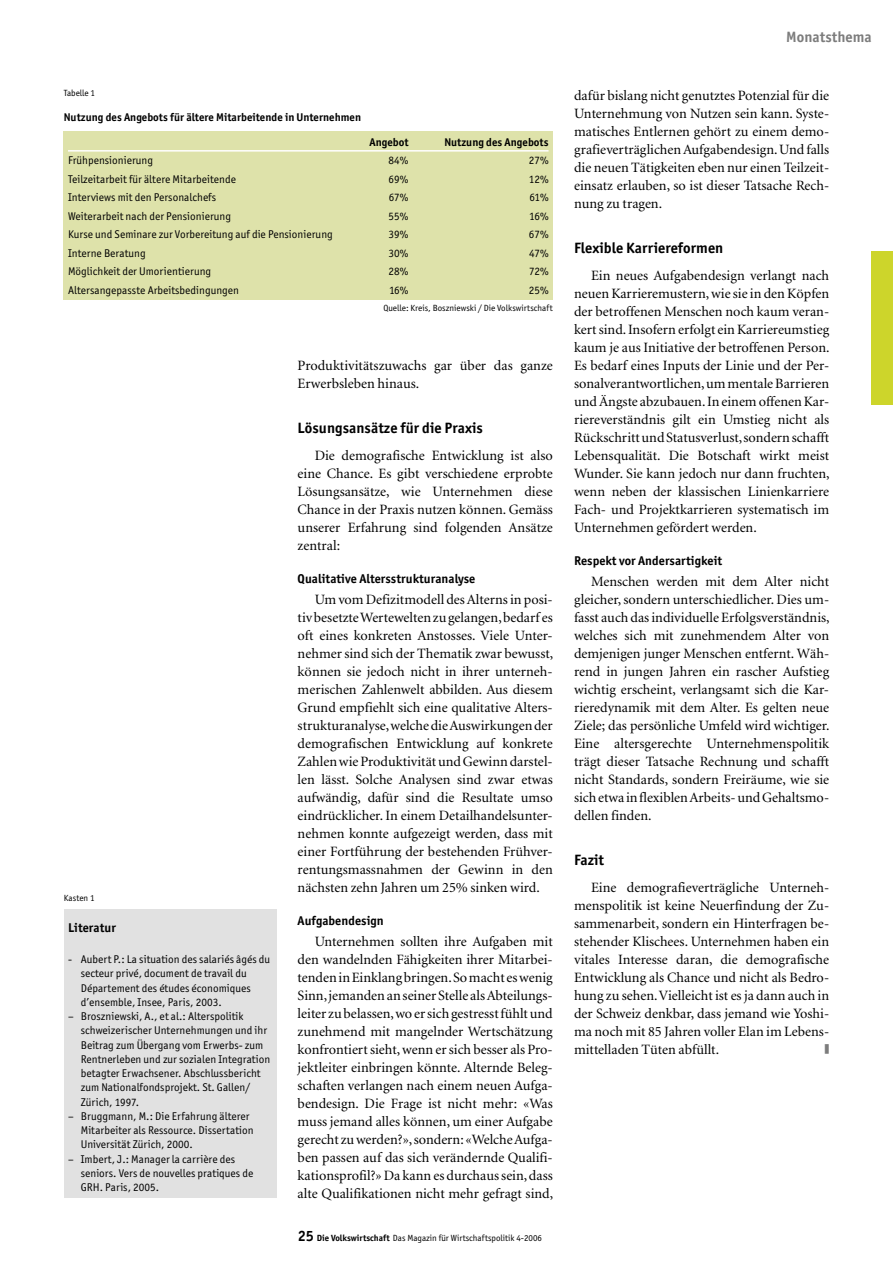
<style>
.page{position:relative;width:893px;height:1263px;background:#fff}
.page>*{position:absolute;margin:0;border:0;box-sizing:border-box;transform-origin:0 0}
._04_Zwischentitel_1{font:700 15px "Officina San ITC";letter-spacing:.005em;color:#000}
.Rubriktitel_rechts{font:700 15px "Officina San ITC";letter-spacing:.005em;color:#7c7c7c}
._03_Grundschrift{font:14.25px/18px "Minion";color:#000;text-align:justify}
._05_Zwischentitel_2{font:700 12.75px "Officina San ITC";letter-spacing:.005em;color:#000}
._10_Kasten-Titel{font:700 12.75px "Officina San ITC";letter-spacing:.005em;color:#000}
._12_Kasten-Text{font:11.25px/14.2px "Officina San ITC";letter-spacing:.005em;color:#000}
._07_Legende{font:11.25px "Officina San ITC";letter-spacing:.005em;color:#000}
._07a_Legende_Bold{font:700 11.25px "Officina San ITC";letter-spacing:.005em;color:#000}
._09_Fussnote{font:9px "Officina San ITC";letter-spacing:.005em;color:#000}
._08_Abbildungen{font:9px "Officina San ITC";color:#000}
._06_Abbildungen{font:9px "Officina San ITC";letter-spacing:.005em;color:#000}
.s1{font-weight:700;font-size:15px}
.s2{font-weight:700}
</style>
<div class="page">
<div style="left:872px;top:252px;width:21px;height:153px;background:#cdd52b"></div>
<div style="left:64px;top:909px;width:212px;height:288px;background:#e1e1e1"></div>
<div style="left:64px;top:132px;width:489px;height:168px;background:#dee2aa"></div>
<hr style="left:68px;top:150px;width:481px;height:2px;background:#fff">
<p class="_08_Abbildungen" style="left:64px;top:88px;width:33px">Tabelle 1</p>
<p class="_07a_Legende_Bold" style="left:64px;top:110px;width:299px">Nutzung des Angebots für ältere Mitarbeitende in Unternehmen</p>
<p class="_07a_Legende_Bold" style="left:369px;top:135px;width:41px">Angebot</p>
<p class="_07a_Legende_Bold" style="left:444px;top:135px;width:106px">Nutzung des Angebots</p>
<p class="_07_Legende" style="left:68px;top:154px;width:87px">Frühpensionierung</p>
<p class="_07_Legende" style="left:388px;top:154px;width:22px">84%</p>
<p class="_07_Legende" style="left:529px;top:154px;width:21px">27%</p>
<p class="_07_Legende" style="left:68px;top:173px;width:169px">Teilzeitarbeit für ältere Mitarbeitende</p>
<p class="_07_Legende" style="left:389px;top:173px;width:21px">69%</p>
<p class="_07_Legende" style="left:529px;top:173px;width:21px">12%</p>
<p class="_07_Legende" style="left:68px;top:191px;width:150px">Interviews mit den Personalchefs</p>
<p class="_07_Legende" style="left:389px;top:191px;width:21px">67%</p>
<p class="_07_Legende" style="left:529px;top:191px;width:21px">61%</p>
<p class="_07_Legende" style="left:68px;top:210px;width:165px">Weiterarbeit nach der Pensionierung</p>
<p class="_07_Legende" style="left:389px;top:210px;width:21px">55%</p>
<p class="_07_Legende" style="left:529px;top:210px;width:21px">16%</p>
<p class="_07_Legende" style="left:68px;top:228px;width:266px">Kurse und Seminare zur Vorbereitung auf die Pensionierung</p>
<p class="_07_Legende" style="left:389px;top:228px;width:21px">39%</p>
<p class="_07_Legende" style="left:529px;top:228px;width:21px">67%</p>
<p class="_07_Legende" style="left:68px;top:247px;width:79px">Interne Beratung</p>
<p class="_07_Legende" style="left:389px;top:247px;width:21px">30%</p>
<p class="_07_Legende" style="left:529px;top:247px;width:21px">47%</p>
<p class="_07_Legende" style="left:68px;top:265px;width:145px">Möglichkeit der Umorientierung</p>
<p class="_07_Legende" style="left:389px;top:265px;width:21px">28%</p>
<p class="_07_Legende" style="left:529px;top:265px;width:21px">72%</p>
<p class="_07_Legende" style="left:68px;top:284px;width:172px">Altersangepasste Arbeitsbedingungen</p>
<p class="_07_Legende" style="left:389px;top:284px;width:21px">16%</p>
<p class="_07_Legende" style="left:529px;top:284px;width:21px">25%</p>
<p class="_06_Abbildungen" style="left:64px;top:893px;width:32px">Kasten 1</p>
<p class="_10_Kasten-Titel" style="left:68px;top:920px;width:49px">Literatur</p>
<p class="_12_Kasten-Text" style="left:81px;top:952px;width:191px;text-indent:-13px">- Aubert P.: La situation des salariés âgés du secteur privé, document de travail du Département des études économiques d’ensemble, Insee, Paris, 2003.</p>
<p class="_12_Kasten-Text" style="left:81px;top:1009px;width:191px;text-indent:-13px">– Broszniewski, A., et al.: Alterspolitik schweizerischer Unternehmungen und ihr Beitrag zum Übergang vom Erwerbs- zum Rentnerleben und zur sozialen Integration betagter Erwachsener. Abschlussbericht zum Nationalfondsprojekt. St. Gallen/ Zürich, 1997.</p>
<p class="_12_Kasten-Text" style="left:81px;top:1109px;width:174px;text-indent:-13px">– Bruggmann, M.: Die Erfahrung älterer<br>Mitarbeiter als Ressource. Dissertation<br>Universität Zürich, 2000.</p>
<p class="_12_Kasten-Text" style="left:81px;top:1151px;width:174px;text-indent:-13px">– Imbert, J.: Manager la carrière des seniors. Vers de nouvelles pratiques de<br>GRH. Paris, 2005.</p>
<p class="_09_Fussnote" style="left:383px;top:303px;width:171px">Quelle: Kreis, Boszniewski / Die Volkswirtschaft</p>
<p class="_03_Grundschrift" style="left:298px;top:356px;width:257px">Produktivitätszuwachs gar über das ganze<br>Erwerbsleben hinaus.</p>
<p class="_04_Zwischentitel_1" style="left:298px;top:418px;width:187px">Lösungsansätze für die Praxis</p>
<p class="_03_Grundschrift" style="left:298px;top:446px;width:257px;text-indent:17px">Die demografische Entwicklung ist also eine Chance. Es gibt verschiedene erprobte Lösungsansätze, wie Unternehmen diese Chance in der Praxis nutzen können. Gemäss unserer Erfahrung sind folgenden Ansätze zentral:</p>
<p class="_05_Zwischentitel_2" style="left:298px;top:570px;width:179px">Qualitative Altersstrukturanalyse</p>
<p class="_03_Grundschrift" style="left:298px;top:590px;width:257px;text-indent:17px">Um vom Defizitmodell des Alterns in posi&shy;tiv besetzte Wertewelten zu gelangen, bedarf es oft eines konkreten Anstosses. Viele Unter&shy;nehmer sind sich der Thematik zwar bewusst, können sie jedoch nicht in ihrer unterneh&shy;merischen Zahlenwelt abbilden. Aus diesem Grund empfiehlt sich eine qualitative Alters&shy;strukturanalyse, welche die Auswirkungen der demografischen Entwicklung auf konkrete Zahlen wie Produktivität und Gewinn darstel&shy;len lässt. Solche Analysen sind zwar etwas aufwändig, dafür sind die Resultate umso eindrücklicher. In einem Detailhandelsunter&shy;nehmen konnte aufgezeigt werden, dass mit einer Fortführung der bestehenden Frühver&shy;rentungsmassnahmen der Gewinn in den nächsten zehn Jahren um 25% sinken wird.</p>
<p class="_05_Zwischentitel_2" style="left:298px;top:912px;width:88px">Aufgabendesign</p>
<p class="_03_Grundschrift" style="left:298px;top:932px;width:257px;text-indent:17px">Unternehmen sollten ihre Aufgaben mit den wandelnden Fähigkeiten ihrer Mitarbei&shy;tenden in Einklang bringen. So macht es wenig Sinn, jemanden an seiner Stelle als Abteilungs&shy;leiter zu belassen, wo er sich gestresst fühlt und zunehmend mit mangelnder Wertschätzung konfrontiert sieht, wenn er sich besser als Pro&shy;jektleiter einbringen könnte. Alternde Beleg&shy;schaften verlangen nach einem neuen Aufga&shy;bendesign. Die Frage ist nicht mehr: «Was muss jemand alles können, um einer Aufgabe gerecht zu werden?», sondern: «Welche Aufga&shy;ben passen auf das sich verändernde Qualifi&shy;kationsprofil?» Da kann es durchaus sein, dass alte Qualifikationen nicht mehr gefragt sind,</p>
<p class="_09_Fussnote" style="left:298px;top:1232px;width:246px"><span class="s1">25</span> <span class="s2">Die Volkswirtschaft</span> Das Magazin für Wirtschaftspolitik 4-2006</p>
<p class="Rubriktitel_rechts" style="left:786px;top:27px;width:87px">Monatsthema</p>
<p class="_03_Grundschrift" style="left:574px;top:86px;width:257px">dafür bislang nicht genutztes Potenzial für die Unternehmung von Nutzen sein kann. Syste&shy;matisches Entlernen gehört zu einem demo&shy;grafieverträglichen Aufgabendesign. Und falls die neuen Tätigkeiten eben nur einen Teilzeit&shy;einsatz erlauben, so ist dieser Tatsache Rech&shy;nung zu tragen.</p>
<p class="_04_Zwischentitel_1" style="left:574px;top:238px;width:151px">Flexible Karriereformen</p>
<p class="_03_Grundschrift" style="left:574px;top:266px;width:257px;text-indent:17px">Ein neues Aufgabendesign verlangt nach neuen Karrieremustern, wie sie in den Köpfen der betroffenen Menschen noch kaum veran&shy;kert sind. Insofern erfolgt ein Karriereumstieg kaum je aus Initiative der betroffenen Person.<br>Es bedarf eines Inputs der Linie und der Per&shy;sonalverantwortlichen, um mentale Barrieren und Ängste abzubauen. In einem offenen Kar&shy;riereverständnis gilt ein Umstieg nicht als Rückschritt und Statusverlust, sondern schafft Lebensqualität. Die Botschaft wirkt meist Wunder. Sie kann jedoch nur dann fruchten, wenn neben der klassischen Linienkarriere Fach- und Projektkarrieren systematisch im Unternehmen gefördert werden.</p>
<p class="_05_Zwischentitel_2" style="left:574px;top:552px;width:150px">Respekt vor Andersartigkeit</p>
<p class="_03_Grundschrift" style="left:574px;top:572px;width:257px;text-indent:17px">Menschen werden mit dem Alter nicht gleicher, sondern unterschiedlicher. Dies um&shy;fasst auch das individuelle Erfolgsverständnis, welches sich mit zunehmendem Alter von demjenigen junger Menschen entfernt. Wäh&shy;rend in jungen Jahren ein rascher Aufstieg wichtig erscheint, verlangsamt sich die Kar&shy;rieredynamik mit dem Alter. Es gelten neue Ziele; das persönliche Umfeld wird wichtiger.<br>Eine altersgerechte Unternehmenspolitik trägt dieser Tatsache Rechnung und schafft nicht Standards, sondern Freiräume, wie sie sich etwa in flexiblen Arbeits- und Gehaltsmo&shy;dellen finden.</p>
<p class="_04_Zwischentitel_1" style="left:574px;top:850px;width:32px">Fazit</p>
<p class="_03_Grundschrift" style="left:574px;top:878px;width:257px;text-indent:17px">Eine demografieverträgliche Unterneh&shy;menspolitik ist keine Neuerfindung der Zu&shy;sammenarbeit, sondern ein Hinterfragen be&shy;stehender Klischees. Unternehmen haben ein vitales Interesse daran, die demografische Entwicklung als Chance und nicht als Bedro&shy;hung zu sehen. Vielleicht ist es ja dann auch in der Schweiz denkbar, dass jemand wie Yoshi&shy;ma noch mit 85 Jahren voller Elan im Lebens&shy;mittelladen Tüten abfüllt.</p>
</div>
